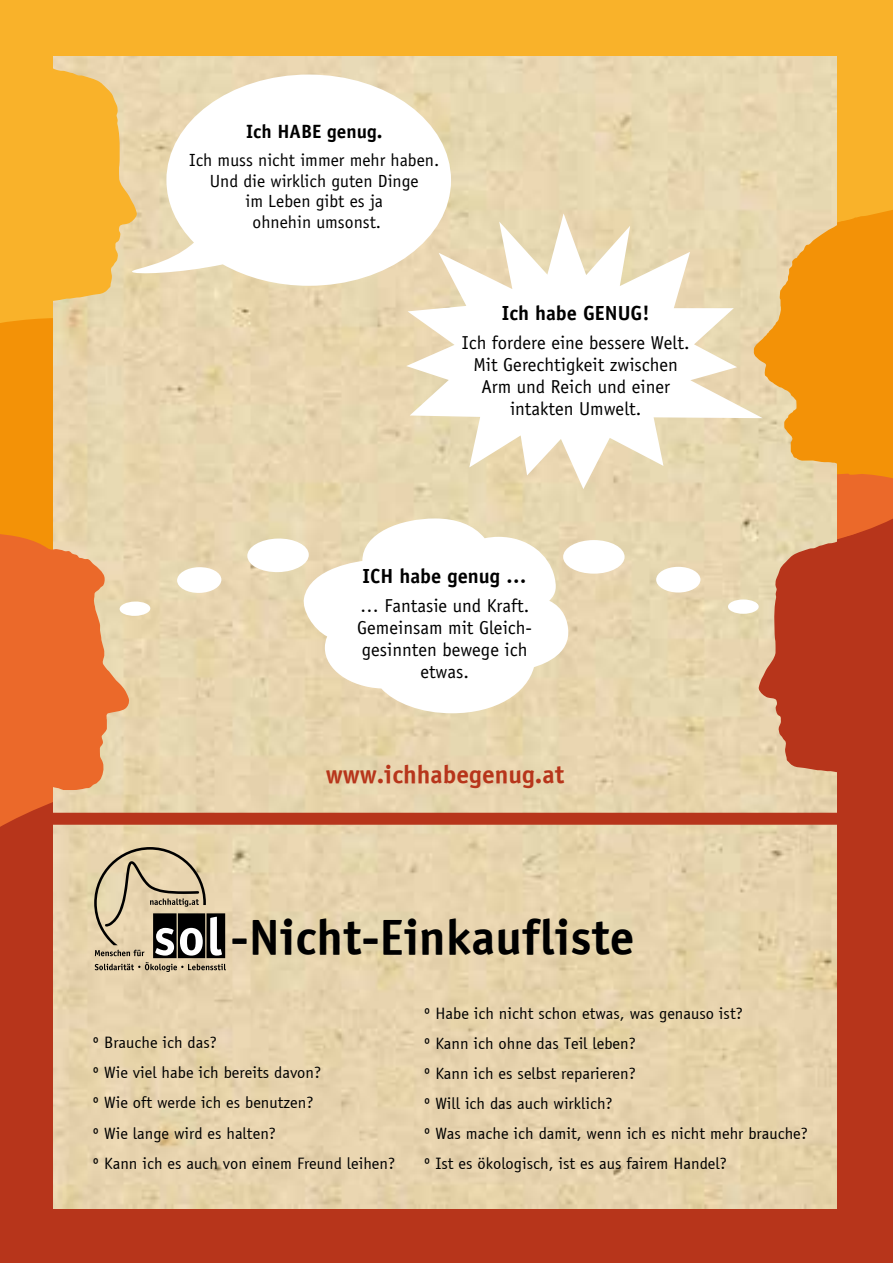
<style>
.page{position:relative;width:893px;height:1263px;background:#fff}
.page>*{position:absolute;margin:0;border:0;box-sizing:border-box;transform-origin:0 0}
.t1{font:700 49.5px "Officina Sans";color:#000}
.t2{font:700 25.5px "Officina Sans";color:#b7351b}
.t3{font:700 20.4px "Officina Sans";color:#000}
.t4{font:700 19.2px "Officina Sans";color:#000}
.t5{font:18.75px/22.2px "Officina Sans";color:#000;text-align:center}
.t6{font:17.7px/20.9px "Officina Sans";color:#000;text-align:center}
.t7{font:16.5px/30px "Officina Sans";color:#000}
</style>
<div class="page">
<div style="left:0;top:497px;width:893px;height:766px;background:#b7351b"></div>
<div style="left:0;top:0;width:893px;height:378px;background:#f9b22a"></div>
<img style="left:54px;top:57px;width:782px;height:1151px">
<svg style="left:763px;top:215px;width:130px;height:261px;background:#f0a02b"></svg>
<svg style="left:0;top:57px;width:137px;height:275px;background:#f5b844"></svg>
<svg style="left:758px;top:528px;width:135px;height:351px;background:#c56446"></svg>
<svg style="left:0;top:537px;width:130px;height:351px;background:#e5824c"></svg>
<svg style="left:302px;top:518px;width:266px;height:195px"></svg>
<svg style="left:406px;top:213px;width:357px;height:276px"></svg>
<div style="left:563px;top:540px;width:62px;height:34px;background:#fff;border-radius:50%"></div>
<div style="left:656px;top:567px;width:44px;height:25px;background:#fff;border-radius:50%"></div>
<div style="left:728px;top:599px;width:31px;height:15px;background:#fff;border-radius:50%"></div>
<div style="left:247px;top:538px;width:62px;height:34px;background:#fff;border-radius:50%"></div>
<div style="left:177px;top:567px;width:45px;height:26px;background:#fff;border-radius:50%"></div>
<div style="left:120px;top:601px;width:30px;height:15px;background:#fff;border-radius:50%"></div>
<div style="left:39px;top:813px;width:854px;height:12px;background:#b7351b"></div>
<svg style="left:94px;top:847px;width:132px;height:125px;background:#b5a78c"></svg>
<svg style="left:131px;top:75px;width:320px;height:211px"></svg>
<p class="t4" style="left:246px;top:120px;width:138px">Ich HABE genug.</p>
<p class="t6" style="left:189px;top:149px;width:252px">Ich muss nicht immer mehr haben.<br>Und die wirklich guten Dinge<br>im Leben gibt es ja<br>ohnehin umsonst.</p>
<p class="t3" style="left:502px;top:300px;width:149px">Ich habe GENUG!</p>
<p class="t5" style="left:462px;top:331px;width:229px">Ich fordere eine bessere Welt.<br>Mit Gerechtigkeit zwischen<br>Arm und Reich und einer intakten Umwelt.</p>
<p class="t3" style="left:363px;top:563px;width:166px">ICH habe genug …</p>
<p class="t5" style="left:357px;top:594px;width:177px">… Fantasie und Kraft.<br>Gemeinsam mit Gleich&shy;gesinnten bewege ich etwas.</p>
<h2 class="t2" style="left:326px;top:758px;width:240px">www.ichhabegenug.at</h2>
<h1 class="t1" style="left:230px;top:906px;width:406px">-Nicht-Einkaufliste</h1>
<p class="t7" style="left:93px;top:1028px;width:304px">º Brauche ich das?<br>º Wie viel habe ich bereits davon?<br>º Wie oft werde ich es benutzen?<br>º Wie lange wird es halten?<br>º Kann ich es auch von einem Freund leihen?</p>
<p class="t7" style="left:424px;top:998px;width:386px">º Habe ich nicht schon etwas, was genauso ist?<br>º Kann ich ohne das Teil leben?<br>º Kann ich es selbst reparieren?<br>º Will ich das auch wirklich?<br>º Was mache ich damit, wenn ich es nicht mehr brauche? º Ist es ökologisch, ist es aus fairem Handel?</p>
</div>
